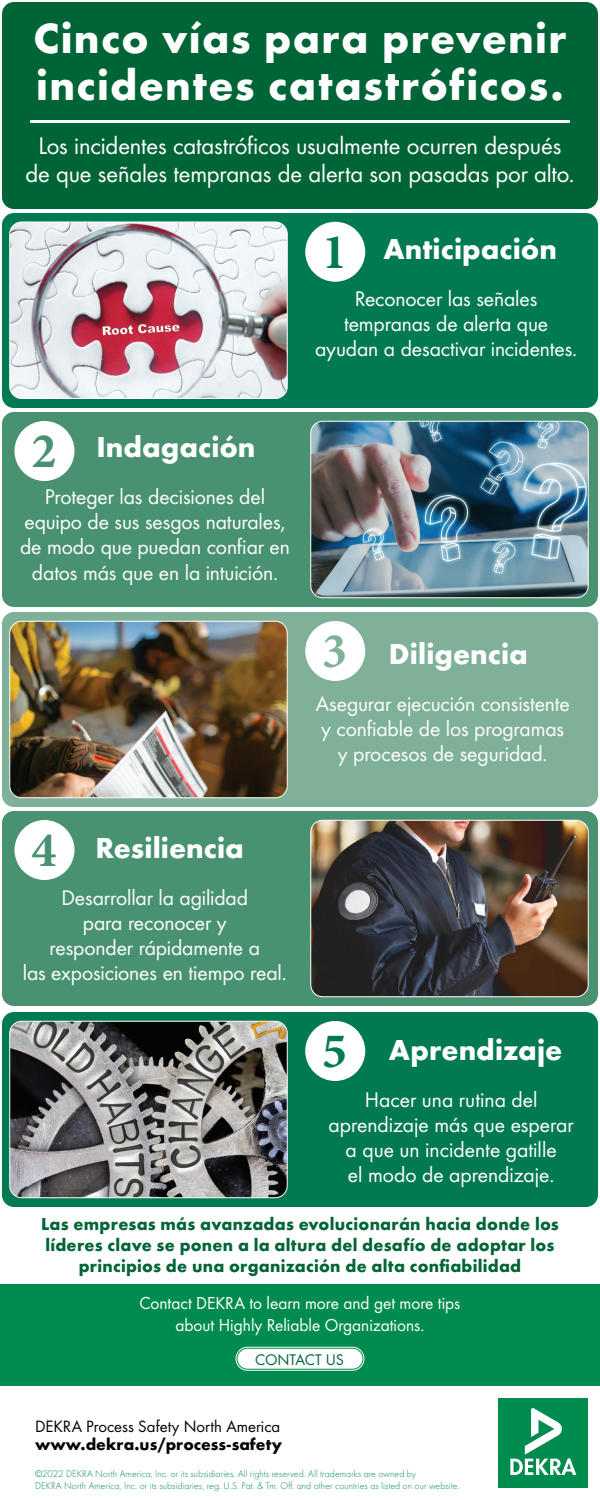
<style>
.page{position:relative;width:600px;height:1500px;background:#fff}
.page>*{position:absolute;margin:0;border:0;box-sizing:border-box;transform-origin:0 0}
.t1{font:700 50px "Minion Pro";color:#027a51}
.t2{font:700 50px "Minion Pro";color:#489271}
.t3{font:700 50px "Minion Pro";color:#7fb098}
.t4{font:700 44px/47px "Futura";letter-spacing:.03em;color:#fff}
.t5{font:700 30px "Futura";color:#fff}
.t6{font:25px/28px "Futura Boo";letter-spacing:-.005em;color:#fff;text-align:center}
.t7{font:22px/25px "Futura Boo";letter-spacing:-.005em;color:#fff;text-align:center}
.t8{font:700 18px/21px "Futura";letter-spacing:.015em;color:#006536;text-align:center}
.t9{font:18px/22px "Futura Boo";color:#fff;text-align:center}
.t10{font:17px "Futura Boo";color:#040503}
.t11{font:700 17px "Futura";color:#040503}
.t12{font:16px "Futura Boo";letter-spacing:-.01em;color:#006536}
.t13{font:300 10px/12px "Futura";letter-spacing:.005em;color:#008c4e}
</style>
<div class="page">
<div style="left:0;top:1284px;width:600px;height:102px;background:#008c4e"></div>
<div style="left:2px;top:2px;width:596px;height:207px;background:#006536;border-radius:12px"></div>
<div style="left:236px;top:1347px;width:128px;height:24px;border:1px solid #fff;border-radius:12px"></div>
<div style="left:237px;top:1349px;width:125px;height:20px;background:#fff;border-radius:10px"></div>
<div style="left:2px;top:213px;width:596px;height:195px;background:#027a51;border-radius:12px"></div>
<div style="left:2px;top:412px;width:596px;height:195px;background:#489271;border-radius:12px"></div>
<div style="left:2px;top:612px;width:596px;height:195px;background:#7fb098;border-radius:12px"></div>
<div style="left:2px;top:811px;width:596px;height:195px;background:#489271;border-radius:12px"></div>
<div style="left:2px;top:1012px;width:596px;height:195px;background:#027a51;border-radius:12px"></div>
<img style="left:10px;top:222px;width:276px;height:176px">
<div style="left:10px;top:222px;width:278px;height:177px;border:1px solid #fff;border-radius:12px"></div>
<img style="left:312px;top:421px;width:276px;height:177px">
<div style="left:310px;top:421px;width:278px;height:177px;border:1px solid #fff;border-radius:12px"></div>
<img style="left:10px;top:621px;width:276px;height:177px">
<div style="left:10px;top:621px;width:278px;height:177px;border:1px solid #fff;border-radius:12px"></div>
<img style="left:312px;top:820px;width:276px;height:177px">
<div style="left:310px;top:820px;width:278px;height:177px;border:1px solid #fff;border-radius:12px"></div>
<img style="left:10px;top:1021px;width:276px;height:177px">
<div style="left:10px;top:1021px;width:278px;height:177px;border:1px solid #fff;border-radius:12px"></div>
<div style="left:305px;top:222px;width:60px;height:60px;background:#fff;border-radius:50%"></div>
<div style="left:14px;top:421px;width:60px;height:60px;background:#fff;border-radius:50%"></div>
<div style="left:305px;top:621px;width:60px;height:60px;background:#fff;border-radius:50%"></div>
<div style="left:14px;top:820px;width:60px;height:60px;background:#fff;border-radius:50%"></div>
<div style="left:305px;top:1021px;width:60px;height:60px;background:#fff;border-radius:50%"></div>
<div style="left:498px;top:1398px;width:89px;height:89px;background:#008c4e"></div>
<svg style="left:510px;top:1408px;width:66px;height:67px"></svg>
<hr style="left:30px;top:120px;width:540px;height:3px;background:#fff">
<h2 class="t4" style="left:33px;top:12px;width:535px">Cinco vías para prevenir incidentes catastróficos.</h2>
<p class="t6" style="left:25px;top:130px;width:551px">Los incidentes catastróficos usualmente ocurren después de que señales tempranas de alerta son pasadas por alto.</p>
<h1 class="t1" style="left:322px;top:217px;width:26px">1</h1>
<h3 class="t5" style="left:383px;top:227px;width:175px">Anticipación</h3>
<p class="t7" style="left:315px;top:285px;width:264px">Reconocer las señales tempranas de alerta que ayudan a desactivar incidentes.</p>
<h3 class="t5" style="left:96px;top:425px;width:161px">Indagación</h3>
<p class="t7" style="left:20px;top:483px;width:271px;line-height:25.5px">Proteger las decisiones del equipo de sus sesgos naturales, de modo que puedan confiar en datos más que en la intuición.</p>
<h1 class="t2" style="left:32px;top:416px;width:26px">2</h1>
<h1 class="t3" style="left:322px;top:616px;width:26px">3</h1>
<h3 class="t5" style="left:389px;top:632px;width:140px">Diligencia</h3>
<p class="t7" style="left:316px;top:690px;width:256px">Asegurar ejecución consistente y confiable de los programas y procesos de seguridad.</p>
<h1 class="t2" style="left:32px;top:815px;width:26px">4</h1>
<h3 class="t5" style="left:96px;top:826px;width:150px">Resiliencia</h3>
<p class="t7" style="left:23px;top:884px;width:265px">Desarrollar la agilidad<br>para reconocer y<br>responder rápidamente a<br>las exposiciones en tiempo real.</p>
<h1 class="t1" style="left:322px;top:1016px;width:26px">5</h1>
<h3 class="t5" style="left:389px;top:1028px;width:175px">Aprendizaje</h3>
<p class="t7" style="left:329px;top:1086px;width:247px">Hacer una rutina del aprendizaje más que esperar a que un incidente gatille<br>el modo de aprendizaje.</p>
<p class="t8" style="left:41px;top:1212px;width:519px">Las empresas más avanzadas evolucionarán hacia donde los líderes clave se ponen a la altura del desafío de adoptar los principios de una organización de alta confiabilidad</p>
<p class="t9" style="left:139px;top:1291px;width:323px">Contact DEKRA to learn more and get more tips about Highly Reliable Organizations.</p>
<p class="t12" style="left:255px;top:1348px;width:90px">CONTACT US</p>
<p class="t10" style="left:35px;top:1414px;width:247px">DEKRA Process Safety North America</p>
<p class="t11" style="left:35px;top:1431px;width:249px">www.dekra.us/process-safety</p>
<p class="t13" style="left:35px;top:1467px;width:426px">©2022 DEKRA North America, Inc. or its subsidiaries. All rights reserved. All trademarks are owned by<br>DEKRA North America, Inc. or its subsidiaries, reg. U.S. Pat. &amp; Tm. Off. and other countries as listed on our website.</p>
</div>
